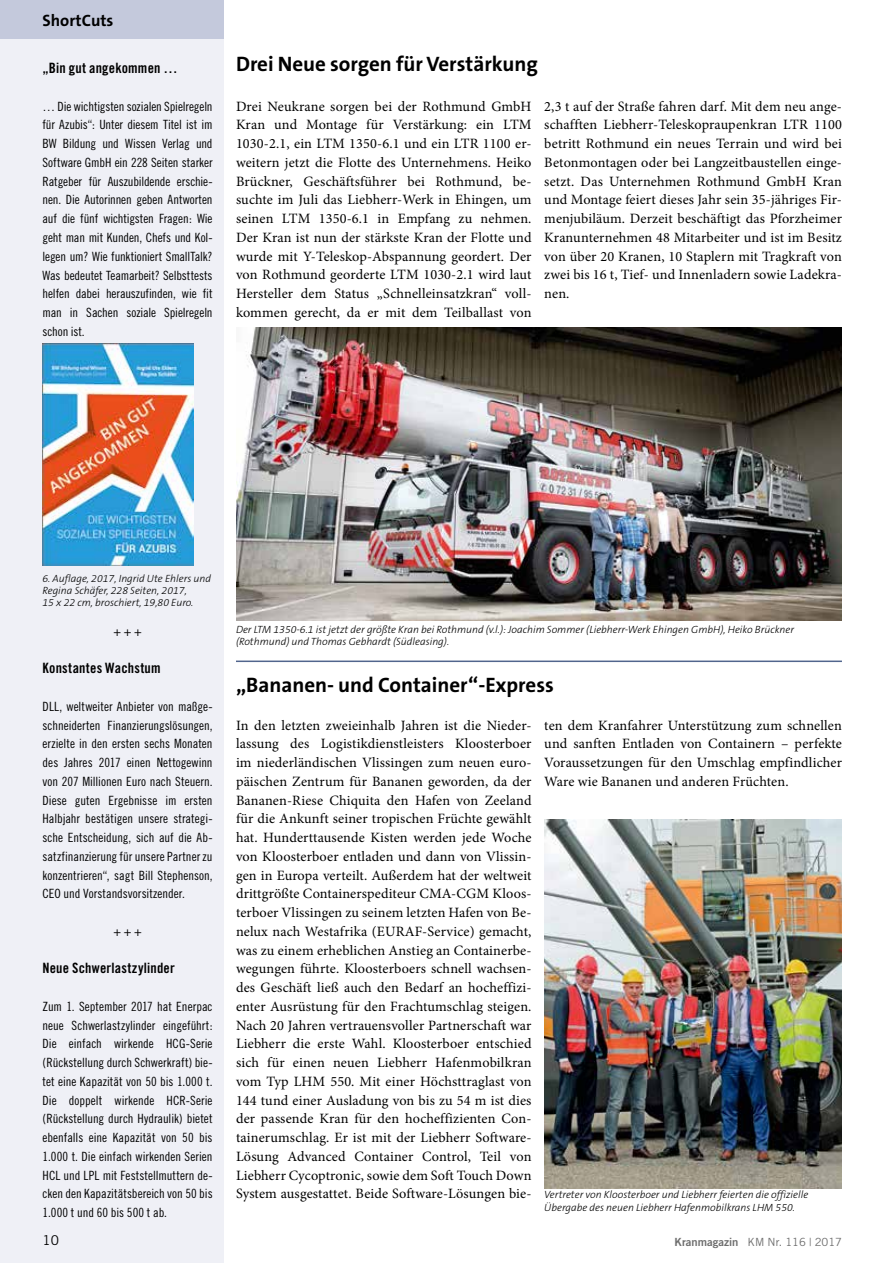
<style>
.page{position:relative;width:893px;height:1263px;background:#fff}
.page>*{position:absolute;margin:0;border:0;box-sizing:border-box;transform-origin:0 0}
.t1{font:700 21px "The Sans B7";color:#000}
.t2{font:700 16.5px "The Sans B7";color:#000}
.t3{font:14.25px/18.8px "Minion Pro";letter-spacing:.01em;color:#000;text-align:justify}
.t4{font:14.25px "Trade Gothic Bold Cond Twenty";letter-spacing:.015em;color:#000}
.t5{font:13.5px "Trade Gothic";color:#000}
.t6{font:12.75px/18.8px "Trade Gothic Cond Eighteen";color:#000;text-align:justify}
.t7{font:11.25px "Trade Gothic";color:#6e6e6e}
.t8{font:italic 300 10.5px/12.3px "The Sans B3";color:#000}
.s1{font-family:"Trade Gothic Bold Two"}
</style>
<div class="page">
<div style="left:0;top:36px;width:223px;height:1227px;background:#eff0f6"></div>
<div style="left:0;top:0;width:223px;height:39px;background:#c4c9dc"></div>
<img style="left:236px;top:327px;width:606px;height:294px">
<hr style="left:236px;top:660px;width:606px;height:2px;background:#51658d">
<img style="left:544px;top:820px;width:298px;height:368px">
<img style="left:43px;top:343px;width:151px;height:222px">
<p class="t2" style="left:43px;top:11px;width:72px">ShortCuts</p>
<p class="t4" style="left:43px;top:59px;width:137px">„Bin gut angekommen …</p>
<p class="t6" style="left:43px;top:97px;width:172px">… Die wichtigsten sozialen Spielregeln für Azubis“: Unter diesem Titel ist im BW Bildung und Wissen Verlag und Software GmbH ein 228 Seiten starker Ratgeber für Auszubildende erschie&shy;nen. Die Autorinnen geben Antworten auf die fünf wichtigsten Fragen: Wie geht man mit Kunden, Chefs und Kol&shy;legen um? Wie funktioniert SmallTalk?<br>Was bedeutet Teamarbeit? Selbsttests helfen dabei herauszufinden, wie fit man in Sachen soziale Spielregeln schon ist.</p>
<h1 class="t1" style="left:236px;top:53px;width:303px">Drei Neue sorgen für Verstärkung</h1>
<p class="t3" style="left:236px;top:97px;width:297px">Drei Neukrane sorgen bei der Rothmund GmbH Kran und Montage für Verstärkung: ein LTM 1030-2.1, ein LTM 1350-6.1 und ein LTR 1100 er&shy;weitern jetzt die Flotte des Unternehmens. Heiko Brückner, Geschäftsführer bei Rothmund, be&shy;suchte im Juli das Liebherr-Werk in Ehingen, um seinen LTM 1350-6.1 in Empfang zu nehmen.<br>Der Kran ist nun der stärkste Kran der Flotte und wurde mit Y-Teleskop-Abspannung geordert. Der von Rothmund georderte LTM 1030-2.1 wird laut Hersteller dem Status „Schnelleinsatzkran“ voll&shy;kommen gerecht, da er mit dem Teilballast von</p>
<p class="t3" style="left:544px;top:97px;width:299px">2,3 t auf der Straße fahren darf. Mit dem neu ange&shy;schafften Liebherr-Teleskopraupenkran LTR 1100 betritt Rothmund ein neues Terrain und wird bei Betonmontagen oder bei Langzeitbaustellen einge&shy;setzt. Das Unternehmen Rothmund GmbH Kran und Montage feiert dieses Jahr sein 35-jähriges Fir&shy;menjubiläum. Derzeit beschäftigt das Pforzheimer Kranunternehmen 48 Mitarbeiter und ist im Besitz von über 20 Kranen, 10 Staplern mit Tragkraft von zwei bis 16 t, Tief- und Innenladern sowie Ladekra&shy;nen.</p>
<p class="t8" style="left:43px;top:572px;width:170px">6. Auflage, 2017, Ingrid Ute Ehlers und<br>Regina Schäfer, 228 Seiten, 2017,<br>15 x 22 cm, broschiert, 19,80 Euro.</p>
<p class="t6" style="left:113px;top:622px;width:30px">+ + +</p>
<p class="t4" style="left:43px;top:659px;width:120px">Konstantes Wachstum</p>
<p class="t6" style="left:43px;top:697px;width:172px">DLL, weltweiter Anbieter von maßge&shy;schneiderten Finanzierungslösungen, erzielte in den ersten sechs Monaten des Jahres 2017 einen Nettogewinn von 207 Millionen Euro nach Steuern.<br>Diese guten Ergebnisse im ersten Halbjahr bestätigen unsere strategi&shy;sche Entscheidung, sich auf die Ab&shy;satzfinanzierung für unsere Partner zu konzentrieren“, sagt Bill Stephenson, CEO und Vorstandsvorsitzender.</p>
<p class="t6" style="left:113px;top:922px;width:30px">+ + +</p>
<p class="t4" style="left:43px;top:959px;width:134px">Neue Schwerlastzylinder</p>
<p class="t6" style="left:43px;top:997px;width:172px">Zum 1. September 2017 hat Enerpac neue Schwerlastzylinder eingeführt:<br>Die einfach wirkende HCG-Serie (Rückstellung durch Schwerkraft) bie&shy;tet eine Kapazität von 50 bis 1.000 t.<br>Die doppelt wirkende HCR-Serie (Rückstellung durch Hydraulik) bietet ebenfalls eine Kapazität von 50 bis 1.000 t. Die einfach wirkenden Serien HCL und LPL mit Feststellmuttern de&shy;cken den Kapazitätsbereich von 50 bis 1.000 t und 60 bis 500 t ab.</p>
<p class="t8" style="left:236px;top:624px;width:560px">Der LTM 1350-6.1 ist jetzt der größte Kran bei Rothmund (v.l.): Joachim Sommer (Liebherr-Werk Ehingen GmbH), Heiko Brückner (Rothmund) und Thomas Gebhardt (Südleasing).</p>
<h1 class="t1" style="left:236px;top:674px;width:319px">„Bananen- und Container“-Express</h1>
<p class="t3" style="left:236px;top:716px;width:297px">In den letzten zweieinhalb Jahren ist die Nieder&shy;lassung des Logistikdienstleisters Kloosterboer im niederländischen Vlissingen zum neuen euro&shy;päischen Zentrum für Bananen geworden, da der Bananen-Riese Chiquita den Hafen von Zeeland für die Ankunft seiner tropischen Früchte gewählt hat. Hunderttausende Kisten werden jede Woche von Kloosterboer entladen und dann von Vlissin&shy;gen in Europa verteilt. Außerdem hat der weltweit drittgrößte Containerspediteur CMA-CGM Kloos&shy;terboer Vlissingen zu seinem letzten Hafen von Be&shy;nelux nach Westafrika (EURAF-Service) gemacht, was zu einem erheblichen Anstieg an Containerbe&shy;wegungen führte. Kloosterboers schnell wachsen&shy;des Geschäft ließ auch den Bedarf an hocheffizi&shy;enter Ausrüstung für den Frachtumschlag steigen.<br>Nach 20 Jahren vertrauensvoller Partnerschaft war Liebherr die erste Wahl. Kloosterboer entschied sich für einen neuen Liebherr Hafenmobilkran vom Typ LHM 550. Mit einer Höchsttraglast von 144 tund einer Ausladung von bis zu 54 m ist dies der passende Kran für den hocheffizienten Con&shy;tainerumschlag. Er ist mit der Liebherr Software-Lösung Advanced Container Control, Teil von Liebherr Cycoptronic, sowie dem Soft Touch Down System ausgestattet. Beide Software-Lösungen bie-</p>
<p class="t3" style="left:544px;top:716px;width:299px">ten dem Kranfahrer Unterstützung zum schnellen und sanften Entladen von Containern – perfekte Voraussetzungen für den Umschlag empfindlicher Ware wie Bananen und anderen Früchten.</p>
<p class="t8" style="left:544px;top:1189px;width:266px">Vertreter von Kloosterboer und Liebherr feierten die offizielle<br>Übergabe des neuen Liebherr Hafenmobilkrans LHM 550.</p>
<p class="t5" style="left:43px;top:1232px;width:18px">10</p>
<p class="t7" style="left:675px;top:1235px;width:169px"><span class="s1">Kranmagazin</span> KM Nr. 116 | 2017</p>
</div>
